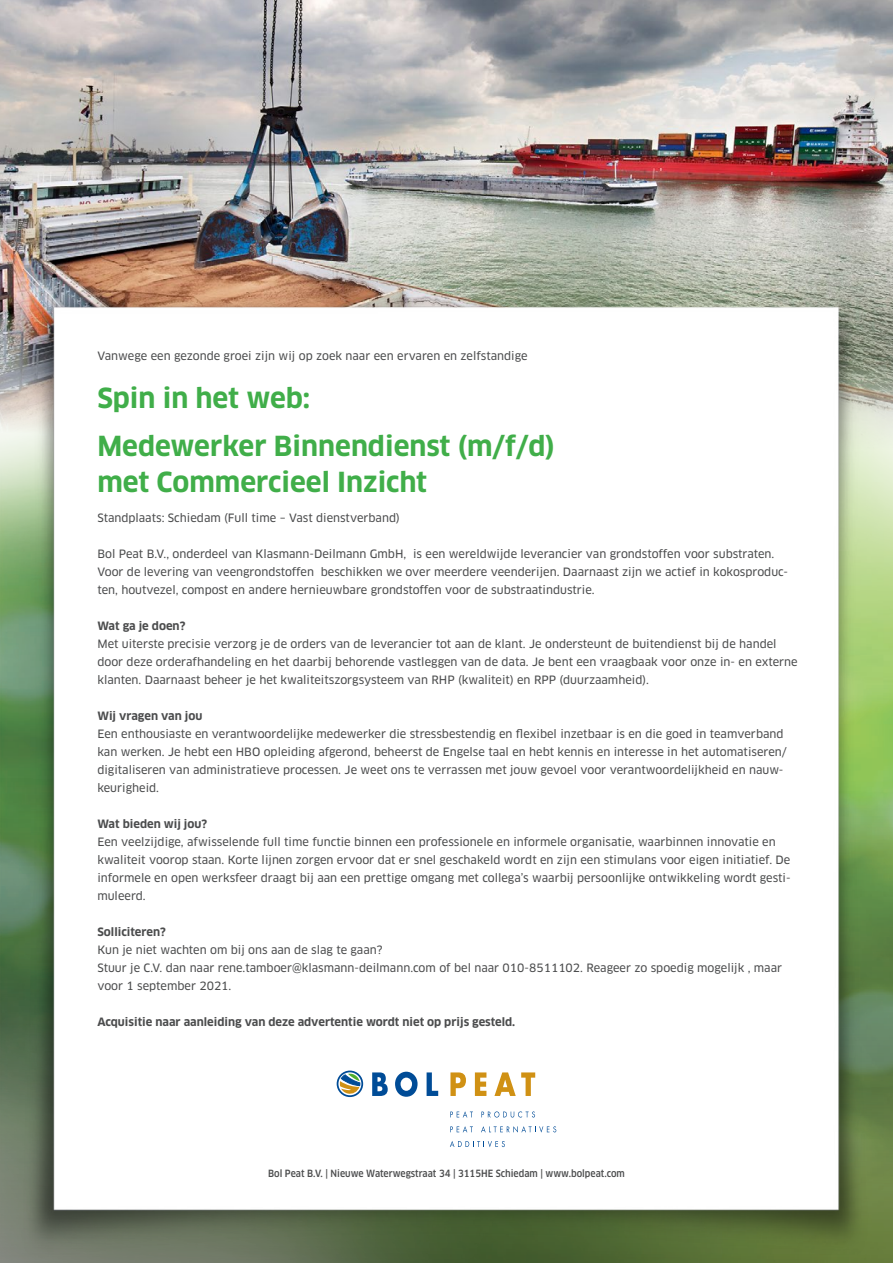
<style>
.page{position:relative;width:893px;height:1263px;background:#fff}
.page>*{position:absolute;margin:0;border:0;box-sizing:border-box;transform-origin:0 0}
.t1{font:700 27px/48px "Clan Pro";color:#40ae49}
.t2{font:11.25px/18px "Clan Pro News";color:#4b4c4d}
.t3{font:700 11.25px "Clan Pro";color:#4b4c4d}
.t4{font:500 9.75px "Clan Pro Narr";color:#4b4c4d}
</style>
<div class="page">
<img style="left:0;top:0;width:893px;height:594px">
<img style="left:4px;top:270px;width:884px;height:993px">
<svg style="left:450px;top:1072px;width:16px;height:24px"></svg>
<svg style="left:475px;top:1072px;width:11px;height:24px"></svg>
<svg style="left:494px;top:1072px;width:41px;height:24px"></svg>
<svg style="left:340px;top:1073px;width:20px;height:22px"></svg>
<div style="left:337px;top:1070px;width:26px;height:27px;border:2px solid #004c97;border-radius:50%"></div>
<svg style="left:372px;top:1072px;width:16px;height:24px"></svg>
<svg style="left:395px;top:1072px;width:23px;height:25px"></svg>
<svg style="left:427px;top:1072px;width:11px;height:24px"></svg>
<svg style="left:450px;top:1111px;width:23px;height:6px"></svg>
<svg style="left:481px;top:1111px;width:54px;height:6px"></svg>
<svg style="left:450px;top:1126px;width:23px;height:6px"></svg>
<svg style="left:481px;top:1126px;width:75px;height:7px"></svg>
<svg style="left:450px;top:1141px;width:55px;height:6px"></svg>
<p class="t2" style="left:97px;top:347px;width:432px">Vanwege een gezonde groei zijn wij op zoek naar een ervaren en zelfstandige</p>
<h1 class="t1" style="left:97px;top:375px;width:459px">Spin in het web:<br>Medewerker Binnendienst (m/f/d)</h1>
<h1 class="t1" style="left:97px;top:459px;width:331px">met Commercieel Inzicht</h1>
<p class="t2" style="left:97px;top:509px;width:304px">Standplaats: Schiedam (Full time – Vast dienstverband)</p>
<p class="t2" style="left:97px;top:545px;width:692px">Bol Peat B.V., onderdeel van Klasmann-Deilmann GmbH, is een wereldwijde leverancier van grondstoffen voor substraten.<br>Voor de levering van veengrondstoffen beschikken we over meerdere veenderijen. Daarnaast zijn we actief in kokosproduc&shy;ten, houtvezel, compost en andere hernieuwbare grondstoffen voor de substraatindustrie.</p>
<p class="t3" style="left:97px;top:620px;width:90px">Wat ga je doen?</p>
<p class="t2" style="left:97px;top:635px;width:702px">Met uiterste precisie verzorg je de orders van de leverancier tot aan de klant. Je ondersteunt de buitendienst bij de handel door deze orderafhandeling en het daarbij behorende vastleggen van de data. Je bent een vraagbaak voor onze in- en externe klanten. Daarnaast beheer je het kwaliteitszorgsysteem van RHP (kwaliteit) en RPP (duurzaamheid).</p>
<p class="t3" style="left:97px;top:710px;width:107px">Wij vragen van jou</p>
<p class="t2" style="left:97px;top:725px;width:691px">Een enthousiaste en verantwoordelijke medewerker die stressbestendig en flexibel inzetbaar is en die goed in teamverband kan werken. Je hebt een HBO opleiding afgerond, beheerst de Engelse taal en hebt kennis en interesse in het automatiseren/ digitaliseren van administratieve processen. Je weet ons te verrassen met jouw gevoel voor verantwoordelijkheid en nauw&shy;keurigheid.</p>
<p class="t3" style="left:97px;top:818px;width:111px">Wat bieden wij jou?</p>
<p class="t2" style="left:97px;top:833px;width:695px">Een veelzijdige, afwisselende full time functie binnen een professionele en informele organisatie, waarbinnen innovatie en kwaliteit voorop staan. Korte lijnen zorgen ervoor dat er snel geschakeld wordt en zijn een stimulans voor eigen initiatief. De informele en open werksfeer draagt bij aan een prettige omgang met collega’s waarbij persoonlijke ontwikkeling wordt gesti&shy;muleerd.</p>
<p class="t3" style="left:97px;top:926px;width:70px">Solliciteren?</p>
<p class="t2" style="left:97px;top:941px;width:686px">Kun je niet wachten om bij ons aan de slag te gaan?<br>Stuur je C.V. dan naar rene.tamboer@klasmann-deilmann.com of bel naar 010-8511102. Reageer zo spoedig mogelijk , maar voor 1 september 2021.</p>
<p class="t3" style="left:97px;top:1016px;width:419px">Acquisitie naar aanleiding van deze advertentie wordt niet op prijs gesteld.</p>
<p class="t4" style="left:268px;top:1167px;width:358px">Bol Peat B.V. | Nieuwe Waterwegstraat 34 | 3115HE Schiedam | www.bolpeat.com</p>
</div>
